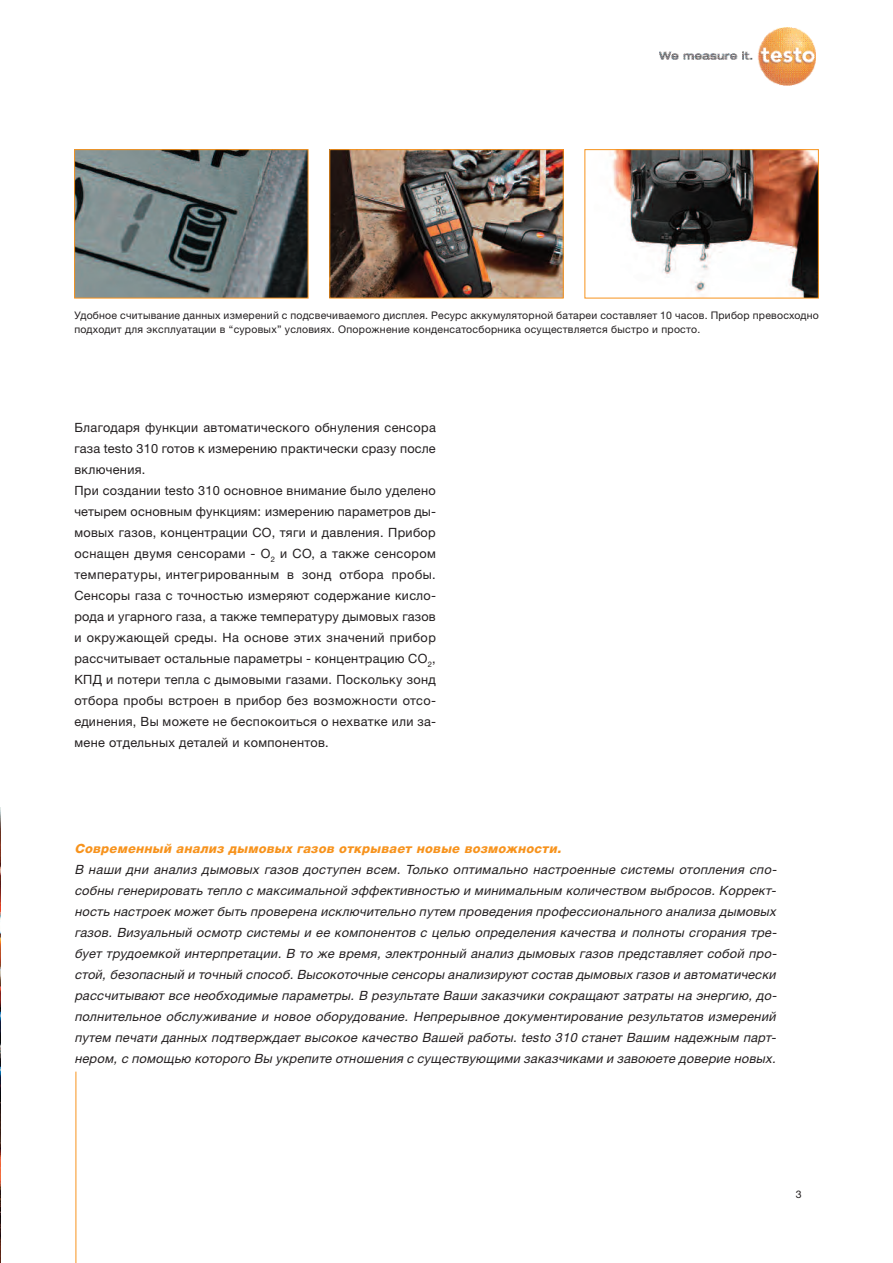
<style>
.page{position:relative;width:893px;height:1263px;background:#fff}
.page>*{position:absolute;margin:0;border:0;box-sizing:border-box;transform-origin:0 0}
.t1{font:italic 12.75px/21px "Helvetica Neue LTW1 G";letter-spacing:.02em;color:#231f20;text-align:justify}
.t2{font:12.75px/21px "Helvetica Neue LTW1 G";letter-spacing:.025em;color:#231f20}
.t3{font:italic 800 12.75px "Helvetica Neue LTW1 G";color:#f7931d}
.t4{font:10.5px/13.5px "Helvetica Neue LTW1 G";letter-spacing:.025em;color:#231f20}
</style>
<div class="page">
<img style="left:0;top:808px;width:1px;height:455px">
<img style="left:332px;top:151px;width:229px;height:145px">
<div style="left:330px;top:149px;width:233px;height:149px;border:1px solid #f7931d"></div>
<img style="left:610px;top:151px;width:207px;height:145px">
<div style="left:585px;top:149px;width:234px;height:149px;border:1px solid #f7931d"></div>
<img style="left:76px;top:151px;width:230px;height:145px">
<div style="left:74px;top:149px;width:234px;height:149px;border:1px solid #f7931d"></div>
<img style="left:660px;top:28px;width:155px;height:57px">
<hr style="left:76px;top:1071px;width:1px;height:192px;background:#f7931d">
<p class="t4" style="left:74px;top:310px;width:746px">Удобное считывание данных измерений с подсвечиваемого дисплея. Ресурс аккумуляторной батареи составляет 10 часов. Прибор превосходно подходит для эксплуатации в “суровых” условиях. Опорожнение конденсатосборника осуществляется быстро и просто.</p>
<p class="t2" style="left:74px;top:418px;width:363px">Благодаря функции автоматического обнуления сенсора газа testo 310 готов к измерению практически сразу после включения.<br>При создании testo 310 основное внимание было уделено четырем основным функциям: измерению параметров ды&shy;мовых газов, концентрации СО, тяги и давления. Прибор оснащен двумя сенсорами - O<sub>2</sub> и CO, а также сенсором температуры, интегрированным в зонд отбора пробы.<br>Сенсоры газа с точностью измеряют содержание кисло&shy;рода и угарного газа, а также температуру дымовых газов и окружающей среды. На основе этих значений прибор рассчитывает остальные параметры - концентрацию CO<sub>2</sub>, КПД и потери тепла с дымовыми газами. Поскольку зонд отбора пробы встроен в прибор без возможности отсо&shy;единения, Вы можете не беспокоиться о нехватке или за&shy;мене отдельных деталей и компонентов.</p>
<p class="t3" style="left:74px;top:844px;width:491px">Современный анализ дымовых газов открывает новые возможности.</p>
<p class="t1" style="left:74px;top:860px;width:706px">В наши дни анализ дымовых газов доступен всем. Только оптимально настроенные системы отопления спо&shy;собны генерировать тепло с максимальной эффективностью и минимальным количеством выбросов. Коррект&shy;ность настроек может быть проверена исключительно путем проведения профессионального анализа дымовых газов. Визуальный осмотр системы и ее компонентов с целью определения качества и полноты сгорания тре&shy;бует трудоемкой интерпретации. В то же время, электронный анализ дымовых газов представляет собой про&shy;стой, безопасный и точный способ. Высокоточные сенсоры анализируют состав дымовых газов и автоматически рассчитывают все необходимые параметры. В результате Ваши заказчики сокращают затраты на энергию, до&shy;полнительное обслуживание и новое оборудование. Непрерывное документирование результатов измерений путем печати данных подтверждает высокое качество Вашей работы. testo 310 станет Вашим надежным парт&shy;нером, с помощью которого Вы укрепите отношения с существующими заказчиками и завоюете доверие новых.</p>
<p class="t4" style="left:796px;top:1189px;width:7px">3</p>
</div>
